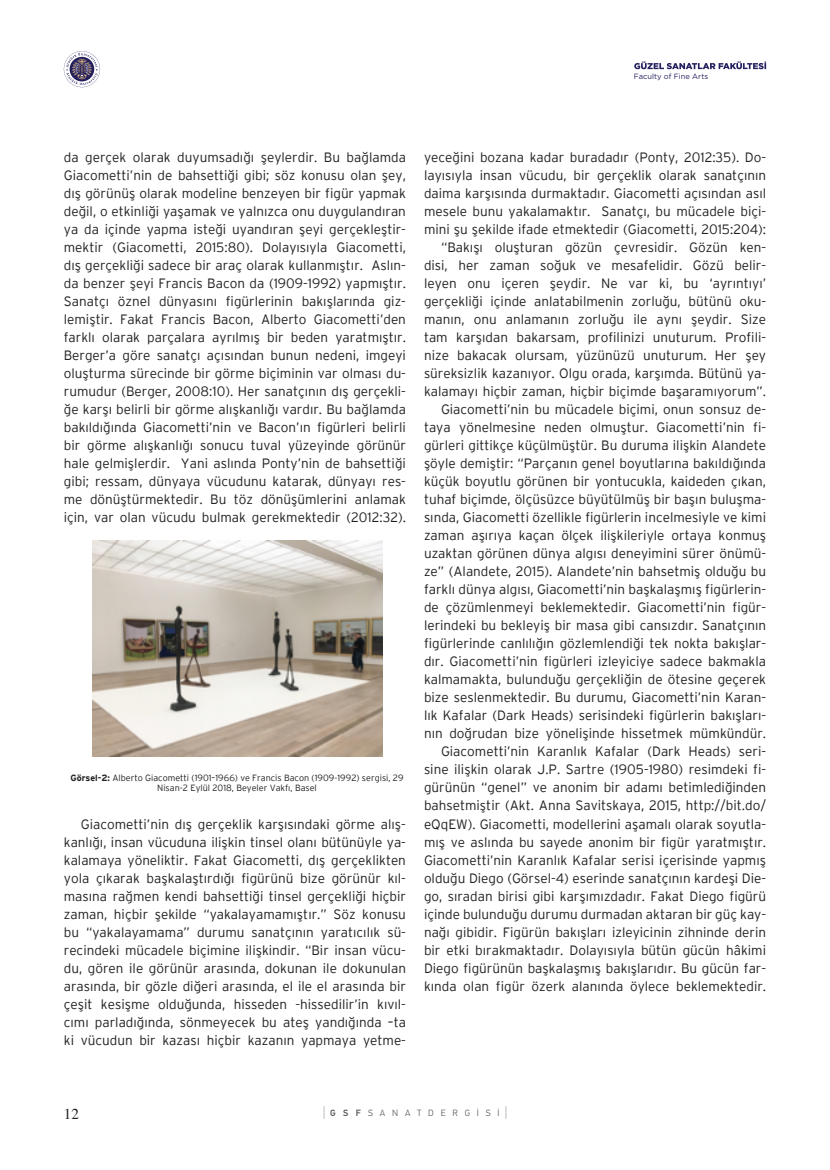
<style>
.page{position:relative;width:830px;height:1170px;background:#fff}
.page>*{position:absolute;margin:0;border:0;box-sizing:border-box;transform-origin:0 0}
.t1{font:15px "Times";color:#231f20}
.GÖVDE{font:300 13.5px/18px "Interstate Plain";color:#231f20;text-align:justify}
.t2{font:300 9.15px "PF Din Text Universal";letter-spacing:.755em;color:#57585a}
.RESİM_ALTI{font:300 9px/10.5px "Interstate Plain";color:#231f20;text-align:center}
.t3{font:7.65px "Gotham";color:#24205e}
.s1{font-weight:700}
.s2{font-weight:500}
</style>
<div class="page">
<svg style="left:323px;top:1106px;width:1px;height:12px"></svg>
<svg style="left:505px;top:1106px;width:1px;height:12px"></svg>
<svg style="left:63px;top:51px;width:37px;height:36px"></svg>
<svg style="left:634px;top:61px;width:131px;height:8px"></svg>
<img style="left:92px;top:540px;width:290px;height:216px">
<p class="t3" style="left:633px;top:71px;width:76px">Faculty of Fine Arts</p>
<p class="GÖVDE" style="left:64px;top:148px;width:343px">da gerçek olarak duyumsadığı şeylerdir. Bu bağlamda Giacometti’nin de bahsettiği gibi; söz konusu olan şey, dış görünüş olarak modeline benzeyen bir figür yapmak değil, o etkinliği yaşamak ve yalnızca onu duygulandıran ya da içinde yapma isteği uyandıran şeyi gerçekleştir&shy;mektir (Giacometti, 2015:80). Dolayısıyla Giacometti, dış gerçekliği sadece bir araç olarak kullanmıştır. Aslın&shy;da benzer şeyi Francis Bacon da (1909-1992) yapmıştır.<br>Sanatçı öznel dünyasını figürlerinin bakışlarında giz&shy;lemiştir. Fakat Francis Bacon, Alberto Giacometti’den farklı olarak parçalara ayrılmış bir beden yaratmıştır.<br>Berger’a göre sanatçı açısından bunun nedeni, imgeyi oluşturma sürecinde bir görme biçiminin var olması du&shy;rumudur (Berger, 2008:10). Her sanatçının dış gerçekli&shy;ğe karşı belirli bir görme alışkanlığı vardır. Bu bağlamda bakıldığında Giacometti’nin ve Bacon’ın figürleri belirli bir görme alışkanlığı sonucu tuval yüzeyinde görünür hale gelmişlerdir. Yani aslında Ponty’nin de bahsettiği gibi; ressam, dünyaya vücudunu katarak, dünyayı res&shy;me dönüştürmektedir. Bu töz dönüşümlerini anlamak için, var olan vücudu bulmak gerekmektedir (2012:32).</p>
<p class="GÖVDE" style="left:424px;top:148px;width:343px">yeceğini bozana kadar buradadır (Ponty, 2012:35). Do&shy;layısıyla insan vücudu, bir gerçeklik olarak sanatçının daima karşısında durmaktadır. Giacometti açısından asıl mesele bunu yakalamaktır. Sanatçı, bu mücadele biçi&shy;mini şu şekilde ifade etmektedir (Giacometti, 2015:204):</p>
<p class="GÖVDE" style="left:424px;top:238px;width:343px;text-indent:17px">“Bakışı oluşturan gözün çevresidir. Gözün ken&shy;disi, her zaman soğuk ve mesafelidir. Gözü belir&shy;leyen onu içeren şeydir. Ne var ki, bu ‘ayrıntıyı’ gerçekliği içinde anlatabilmenin zorluğu, bütünü oku&shy;manın, onu anlamanın zorluğu ile aynı şeydir. Size tam karşıdan bakarsam, profilinizi unuturum. Profili&shy;nize bakacak olursam, yüzünüzü unuturum. Her şey süreksizlik kazanıyor. Olgu orada, karşımda. Bütünü ya&shy;kalamayı hiçbir zaman, hiçbir biçimde başaramıyorum”.</p>
<p class="GÖVDE" style="left:424px;top:400px;width:343px;text-indent:17px">Giacometti’nin bu mücadele biçimi, onun sonsuz de&shy;taya yönelmesine neden olmuştur. Giacometti’nin fi&shy;gürleri gittikçe küçülmüştür. Bu duruma ilişkin Alandete şöyle demiştir: “Parçanın genel boyutlarına bakıldığında küçük boyutlu görünen bir yontucukla, kaideden çıkan, tuhaf biçimde, ölçüsüzce büyütülmüş bir başın buluşma&shy;sında, Giacometti özellikle figürlerin incelmesiyle ve kimi zaman aşırıya kaçan ölçek ilişkileriyle ortaya konmuş uzaktan görünen dünya algısı deneyimini sürer önümü&shy;ze” (Alandete, 2015). Alandete’nin bahsetmiş olduğu bu farklı dünya algısı, Giacometti’nin başkalaşmış figürlerin&shy;de çözümlenmeyi beklemektedir. Giacometti’nin figür&shy;lerindeki bu bekleyiş bir masa gibi cansızdır. Sanatçının figürlerinde canlılığın gözlemlendiği tek nokta bakışlar&shy;dır. Giacometti’nin figürleri izleyiciye sadece bakmakla kalmamakta, bulunduğu gerçekliğin de ötesine geçerek bize seslenmektedir. Bu durumu, Giacometti’nin Karan&shy;lık Kafalar (Dark Heads) serisindeki figürlerin bakışları&shy;nın doğrudan bize yönelişinde hissetmek mümkündür.</p>
<p class="GÖVDE" style="left:424px;top:742px;width:343px;text-indent:17px">Giacometti’nin Karanlık Kafalar (Dark Heads) seri&shy;sine ilişkin olarak J.P. Sartre (1905-1980) resimdeki fi&shy;gürünün “genel” ve anonim bir adamı betimlediğinden bahsetmiştir (Akt. Anna Savitskaya, 2015, http://bit.do/ eQqEW). Giacometti, modellerini aşamalı olarak soyutla&shy;mış ve aslında bu sayede anonim bir figür yaratmıştır.<br>Giacometti’nin Karanlık Kafalar serisi içerisinde yapmış olduğu Diego (Görsel-4) eserinde sanatçının kardeşi Die&shy;go, sıradan birisi gibi karşımızdadır. Fakat Diego figürü içinde bulunduğu durumu durmadan aktaran bir güç kay&shy;nağı gibidir. Figürün bakışları izleyicinin zihninde derin bir etki bırakmaktadır. Dolayısıyla bütün gücün hâkimi Diego figürünün başkalaşmış bakışlarıdır. Bu gücün far&shy;kında olan figür özerk alanında öylece beklemektedir.</p>
<p class="RESİM_ALTI" style="left:70px;top:772px;width:334px"><span class="s1">Görsel-2:</span> Alberto Giacometti (1901–1966) ve Francis Bacon (1909-1992) sergisi, 29<br>Nisan-2 Eylül 2018, Beyeler Vakfı, Basel</p>
<p class="GÖVDE" style="left:64px;top:814px;width:343px;text-indent:17px">Giacometti’nin dış gerçeklik karşısındaki görme alış&shy;kanlığı, insan vücuduna ilişkin tinsel olanı bütünüyle ya&shy;kalamaya yöneliktir. Fakat Giacometti, dış gerçeklikten yola çıkarak başkalaştırdığı figürünü bize görünür kıl&shy;masına rağmen kendi bahsettiği tinsel gerçekliği hiçbir zaman, hiçbir şekilde “yakalayamamıştır.” Söz konusu bu “yakalayamama” durumu sanatçının yaratıcılık sü&shy;recindeki mücadele biçimine ilişkindir. “Bir insan vücu&shy;du, gören ile görünür arasında, dokunan ile dokunulan arasında, bir gözle diğeri arasında, el ile el arasında bir çeşit kesişme olduğunda, hisseden -hissedilir’in kıvıl&shy;cımı parladığında, sönmeyecek bu ateş yandığında –ta ki vücudun bir kazası hiçbir kazanın yapmaya yetme-</p>
<p class="t1" style="left:64px;top:1099px;width:16px">12</p>
<p class="t2" style="left:330px;top:1107px;width:171px"><span class="s2">GSF</span>SANATDERGİSİ</p>
</div>
